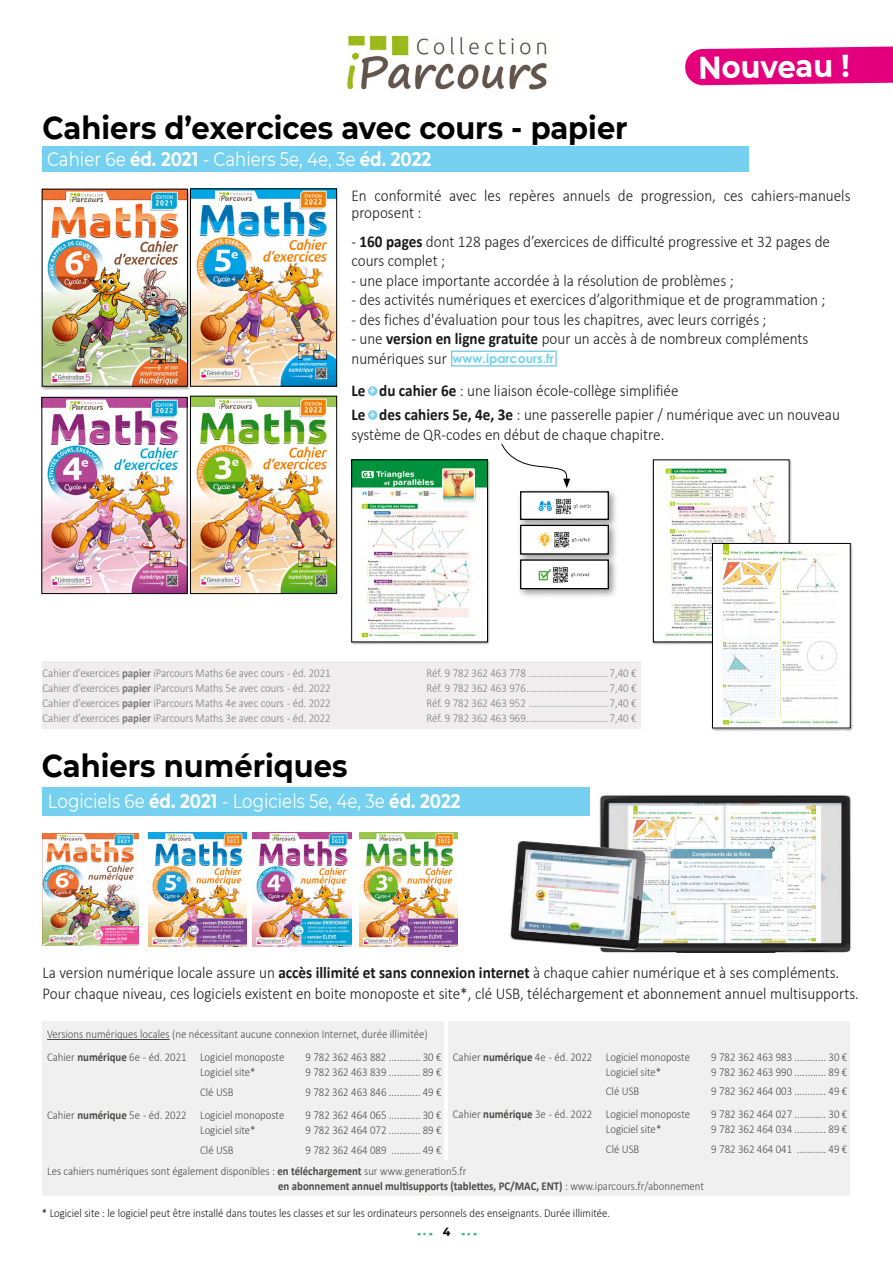
<style>
.page{position:relative;width:893px;height:1263px;background:#fff}
.page>*{position:absolute;margin:0;border:0;box-sizing:border-box;transform-origin:0 0}
.t1{font:700 31.5px "Montserrat";color:#000;scale:.92 1}
.t2{font:700 31.5px "Montserrat";color:#fff;scale:.92 1}
.t3{font:19.5px "Montserrat";color:#fff;scale:.85 1}
.t4{font:300 16.5px/19.5px "Calibri";color:#191919;scale:.92 1}
.t5{font:700 12.6px "Century Gothic";color:#75d1ef}
.t6{font:300 12px/23.5px "Calibri";color:#4a4a49;scale:.9 1}
.t7{font:300 12px "Calibri";color:#7e7a7c;scale:.9 1}
.t8{font:300 12px "Calibri";color:#191919;scale:.9 1}
.t9{font:700 12px/24px "Calibri";color:#fff;scale:.92 1}
.t10{font:700 12px "Montserrat";color:#000;scale:.92 1}
.s1{font-weight:700}
.s2{color:#000}
</style>
<div class="page">
<svg style="left:418px;top:1233px;width:13px;height:2px"></svg>
<svg style="left:463px;top:1233px;width:12px;height:2px"></svg>
<img style="left:192px;top:398px;width:143px;height:194px">
<div style="left:190px;top:396px;width:147px;height:198px;border:1px solid #000"></div>
<img style="left:44px;top:399px;width:141px;height:193px">
<div style="left:42px;top:397px;width:145px;height:197px;border:1px solid #000"></div>
<img style="left:192px;top:191px;width:143px;height:193px">
<div style="left:190px;top:189px;width:147px;height:197px;border:1px solid #000"></div>
<div style="left:41px;top:187px;width:150px;height:203px;background:#000;opacity:.4"></div>
<img style="left:44px;top:191px;width:142px;height:193px">
<div style="left:43px;top:661px;width:598px;height:67px;background:#efedee"></div>
<div style="left:43px;top:147px;width:706px;height:25px;background:#75d1ef"></div>
<img style="left:347px;top:35px;width:200px;height:56px">
<svg style="left:685px;top:46px;width:208px;height:39px;background:#e61788"></svg>
<div style="left:42px;top:787px;width:547px;height:29px;background:#75d1ef"></div>
<div style="left:350px;top:459px;width:140px;height:186px;background:#000;opacity:.4"></div>
<img style="left:353px;top:462px;width:133px;height:178px">
<div style="left:351px;top:460px;width:137px;height:182px;border:1px solid #000"></div>
<div style="left:43px;top:1021px;width:401px;height:140px;background:#f0f0f0"></div>
<hr style="left:47px;top:1039px;width:123px;height:1px;background:#4a4a49">
<div style="left:448px;top:1021px;width:402px;height:139px;background:#f0f0f0"></div>
<div style="left:43px;top:1160px;width:807px;height:35px;background:#f0f0f0"></div>
<div style="left:652px;top:459px;width:140px;height:186px;background:#000;opacity:.4"></div>
<img style="left:655px;top:462px;width:132px;height:178px">
<div style="left:653px;top:460px;width:136px;height:182px;border:1px solid #000"></div>
<div style="left:711px;top:542px;width:142px;height:189px;background:#000;opacity:.4"></div>
<img style="left:714px;top:545px;width:134px;height:181px">
<div style="left:712px;top:543px;width:138px;height:185px;border:1px solid #000"></div>
<div style="left:516px;top:487px;width:102px;height:42px;background:#000;opacity:.4"></div>
<img style="left:522px;top:493px;width:85px;height:25px">
<div style="left:520px;top:491px;width:89px;height:29px;border:1px solid #000"></div>
<div style="left:516px;top:521px;width:102px;height:43px;background:#000;opacity:.4"></div>
<img style="left:522px;top:527px;width:85px;height:26px">
<div style="left:520px;top:525px;width:89px;height:30px;border:1px solid #000"></div>
<div style="left:516px;top:556px;width:102px;height:42px;background:#000;opacity:.4"></div>
<img style="left:522px;top:561px;width:85px;height:26px">
<div style="left:520px;top:559px;width:89px;height:30px;border:1px solid #000"></div>
<img style="left:43px;top:833px;width:96px;height:112px">
<img style="left:359px;top:832px;width:99px;height:114px">
<img style="left:253px;top:832px;width:98px;height:114px">
<img style="left:148px;top:832px;width:99px;height:114px">
<img style="left:599px;top:795px;width:252px;height:157px">
<img style="left:510px;top:841px;width:136px;height:109px">
<img style="left:519px;top:849px;width:117px;height:91px">
<div style="left:451px;top:351px;width:106px;height:16px;border:1px solid #7acceb"></div>
<svg style="left:501px;top:443px;width:69px;height:45px"></svg>
<div style="left:368px;top:386px;width:9px;height:10px;background:#75d1ef;border-radius:5px"></div>
<div style="left:368px;top:410px;width:9px;height:10px;background:#75d1ef;border-radius:5px"></div>
<h1 class="t2" style="left:698px;top:45px;width:166px;rotate:-1deg">Nouveau !</h1>
<h1 class="t1" style="left:43px;top:105px;width:638px">Cahiers d’exercices avec cours - papier</h1>
<h2 class="t3" style="left:47px;top:146px;width:453px">Cahier 6e <span class="s1">éd. 2021</span> - Cahiers 5e, 4e, 3e <span class="s1">éd. 2022</span></h2>
<h3 class="t4" style="left:351px;top:187px;width:544px;line-height:17.2px">En conformité avec les repères annuels de progression, ces cahiers-manuels proposent :</h3>
<h3 class="t4" style="left:351px;top:232px;width:522px"><span class="s2">-</span> <span class="s1">160 pages</span> dont 128 pages d’exercices de difficulté progressive et 32 pages de cours complet ;</h3>
<h3 class="t4" style="left:351px;top:271px;width:417px">- une place importante accordée à la résolution de problèmes ;</h3>
<h3 class="t4" style="left:351px;top:290px;width:517px">- des activités numériques et exercices d’algorithmique et de programmation ;</h3>
<h3 class="t4" style="left:351px;top:310px;width:453px">- des fiches d'évaluation pour tous les chapitres, avec leurs corrigés ;</h3>
<h3 class="t4" style="left:351px;top:329px;width:498px">- une <span class="s1">version en ligne gratuite</span> pour un accès à de nombreux compléments numériques sur</h3>
<h3 class="t4" style="left:351px;top:379px;width:532px;line-height:23.7px"><span class="s1">Le du cahier 6e</span> : une liaison école-collège simplifiée<br><span class="s1">Le des cahiers 5e, 4e, 3e</span> : une passerelle papier / numérique avec un nouveau</h3>
<h3 class="t4" style="left:351px;top:424px;width:342px">système de QR-codes en début de chaque chapitre.</h3>
<p class="t5" style="left:452px;top:349px;width:103px">www.iparcours.fr</p>
<p class="t9" style="left:370px;top:378px;width:7px">+ +</p>
<p class="t7" style="left:43px;top:665px;width:322px">Cahier d’exercices <span class="s1">papier</span> iParcours Maths 6e avec cours - éd. 2021</p>
<p class="t7" style="left:427px;top:665px;width:235px">Réf. 9 782 362 463 778 .............................. 7,40 €</p>
<p class="t7" style="left:43px;top:680px;width:322px">Cahier d’exercices <span class="s1">papier</span> iParcours Maths 5e avec cours - éd. 2022</p>
<p class="t7" style="left:427px;top:680px;width:235px">Réf. 9 782 362 463 976............................... 7,40 €</p>
<p class="t7" style="left:43px;top:695px;width:322px">Cahier d’exercices <span class="s1">papier</span> iParcours Maths 4e avec cours - éd. 2022</p>
<p class="t7" style="left:427px;top:695px;width:235px">Réf. 9 782 362 463 952 .............................. 7,40 €</p>
<p class="t7" style="left:43px;top:710px;width:322px">Cahier d’exercices <span class="s1">papier</span> iParcours Maths 3e avec cours - éd. 2022</p>
<p class="t7" style="left:427px;top:710px;width:235px">Réf. 9 782 362 463 969............................... 7,40 €</p>
<h1 class="t1" style="left:42px;top:743px;width:334px">Cahiers numériques</h1>
<h2 class="t3" style="left:48px;top:788px;width:487px">Logiciels 6e <span class="s1">éd. 2021</span> - Logiciels 5e, 4e, 3e <span class="s1">éd. 2022</span></h2>
<p class="t4" style="left:43px;top:961px;width:889px;line-height:21.5px">La version numérique locale assure un <span class="s1">accès illimité et sans connexion internet</span> à chaque cahier numérique et à ses compléments.<br>Pour chaque niveau, ces logiciels existent en boite monoposte et site*, clé USB, téléchargement et abonnement annuel multisupports.</p>
<p class="t6" style="left:47px;top:1022px;width:424px">Versions numériques locales (ne nécessitant aucune connexion Internet, durée illimitée)<br>Cahier <span class="s1">numérique</span> 6e - éd. 2021 Logiciel monoposte</p>
<p class="t6" style="left:453px;top:1045px;width:265px">Cahier <span class="s1">numérique</span> 4e - éd. 2022 Logiciel monoposte</p>
<p class="t6" style="left:711px;top:1045px;width:153px">9 782 362 463 983 ............ 30 €</p>
<p class="t6" style="left:606px;top:1060px;width:63px">Logiciel site*</p>
<p class="t6" style="left:711px;top:1060px;width:153px">9 782 362 463 990 ............ 89 €</p>
<p class="t6" style="left:606px;top:1079px;width:39px">Clé USB</p>
<p class="t6" style="left:711px;top:1079px;width:153px">9 782 362 464 003 ............ 49 €</p>
<p class="t6" style="left:453px;top:1102px;width:265px">Cahier <span class="s1">numérique</span> 3e - éd. 2022 Logiciel monoposte</p>
<p class="t6" style="left:711px;top:1102px;width:153px">9 782 362 464 027 ............ 30 €</p>
<p class="t6" style="left:606px;top:1117px;width:63px">Logiciel site*</p>
<p class="t6" style="left:711px;top:1117px;width:153px">9 782 362 464 034 ............ 89 €</p>
<p class="t6" style="left:606px;top:1137px;width:39px">Clé USB</p>
<p class="t6" style="left:711px;top:1137px;width:153px">9 782 362 464 041 ........... 49 €</p>
<p class="t6" style="left:278px;top:1163px;width:475px;line-height:15px;text-indent:-231px">Les cahiers numériques sont également disponibles : <span class="s1">en téléchargement</span> sur www.generation5.fr<br><span class="s1">en abonnement annuel multisupports (tablettes, PC/MAC, ENT)</span> : www.iparcours.fr/abonnement</p>
<p class="t6" style="left:305px;top:1045px;width:153px">9 782 362 463 882 ............ 30 €</p>
<p class="t6" style="left:200px;top:1060px;width:63px">Logiciel site*</p>
<p class="t6" style="left:305px;top:1060px;width:153px">9 782 362 463 839 ............ 89 €</p>
<p class="t6" style="left:200px;top:1080px;width:39px">Clé USB</p>
<p class="t6" style="left:306px;top:1080px;width:153px">9 782 362 463 846 ............ 49 €</p>
<p class="t6" style="left:47px;top:1103px;width:265px">Cahier <span class="s1">numérique</span> 5e - éd. 2022 Logiciel monoposte</p>
<p class="t6" style="left:306px;top:1103px;width:153px">9 782 362 464 065 ............ 30 €</p>
<p class="t6" style="left:200px;top:1118px;width:63px">Logiciel site*</p>
<p class="t6" style="left:306px;top:1118px;width:153px">9 782 362 464 072 ............ 89 €</p>
<p class="t6" style="left:200px;top:1137px;width:39px">Clé USB</p>
<p class="t6" style="left:306px;top:1137px;width:153px">9 782 362 464 089 ........... 49 €</p>
<p class="t8" style="left:42px;top:1205px;width:633px">* Logiciel site : le logiciel peut être installé dans toutes les classes et sur les ordinateurs personnels des enseignants. Durée illimitée.</p>
<p class="t10" style="left:443px;top:1223px;width:10px">4</p>
</div>
